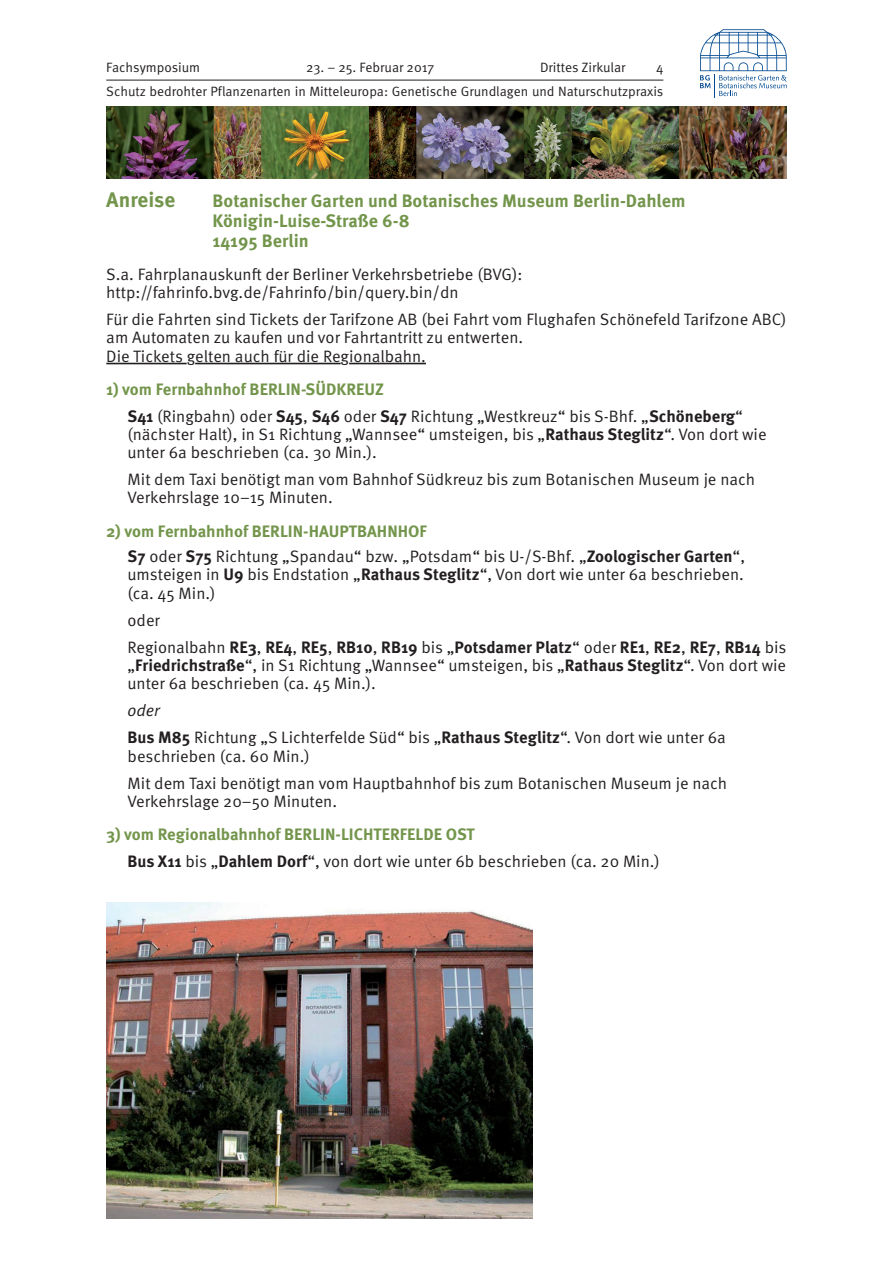
<style>
.page{position:relative;width:893px;height:1263px;background:#fff}
.page>*{position:absolute;margin:0;border:0;box-sizing:border-box;transform-origin:0 0}
.t1{font:700 21px "Meta Pro";color:#73954b}
.t2{font:700 18px/19.8px "Meta Pro";color:#73954b}
.t3{font:16.5px/18.1px "Meta Pro Norm";color:#231f20}
.t4{font:700 16.5px "Meta Pro";color:#73954b}
.t5{font:700 16.5px "Meta Pro";color:#231f20}
.t6{font:16.5px "Meta Pro Norm Ita";color:#231f20}
.t7{font:13.5px/23.9px "Meta Pro Norm";color:#231f20;text-align:right}
.s1{font-family:"Meta Pro";font-weight:700}
.s2{font-family:"Meta Pro Norm";font-weight:400}
</style>
<div class="page">
<hr style="left:106px;top:80px;width:557px;height:1px;background:#231f20">
<svg style="left:700px;top:29px;width:87px;height:68px"></svg>
<img style="left:106px;top:107px;width:681px;height:71px">
<hr style="left:106px;top:363px;width:81px;height:1px;background:#231f20">
<hr style="left:195px;top:363px;width:146px;height:1px;background:#231f20">
<hr style="left:349px;top:363px;width:77px;height:1px;background:#231f20">
<img style="left:106px;top:903px;width:427px;height:315px">
<p class="t7" style="left:106px;top:55px;width:95px">Fachsymposium</p>
<p class="t7" style="left:306px;top:55px;width:130px">23. – 25. Februar 2017</p>
<p class="t7" style="left:540px;top:55px;width:87px">Drittes Zirkular</p>
<p class="t7" style="left:106px;top:55px;width:559px">4<br>Schutz bedrohter Pflanzenarten in Mitteleuropa: Genetische Grundlagen und Naturschutzpraxis</p>
<p class="t1" style="left:106px;top:183px;width:70px">Anreise</p>
<p class="t2" style="left:213px;top:190px;width:474px">Botanischer Garten und Botanisches Museum Berlin-Dahlem<br>Königin-Luise-Straße 6-8<br>14195 Berlin</p>
<p class="t3" style="left:106px;top:264px;width:418px">S.a. Fahrplanauskunft der Berliner Verkehrsbetriebe (BVG): http://fahrinfo.bvg.de/Fahrinfo/bin/query.bin/dn</p>
<p class="t3" style="left:106px;top:309px;width:682px">Für die Fahrten sind Tickets der Tarifzone AB (bei Fahrt vom Flughafen Schönefeld Tarifzone ABC) am Automaten zu kaufen und vor Fahrtantritt zu entwerten.<br>Die Tickets gelten auch für die Regionalbahn.</p>
<p class="t4" style="left:106px;top:376px;width:279px">1) vom Fernbahnhof BERLIN-SÜDKREUZ</p>
<p class="t3" style="left:128px;top:406px;width:641px"><span class="s1">S41</span> (Ringbahn) oder <span class="s1">S45</span>, <span class="s1">S46</span> oder <span class="s1">S47</span> Richtung „Westkreuz“ bis S-Bhf. „<span class="s1">Schöneberg</span>“ (nächster Halt), in S1 Richtung „Wannsee“ umsteigen, bis „<span class="s1">Rathaus Steglitz</span>“. Von dort wie unter 6a beschrieben (ca. 30 Min.).</p>
<p class="t3" style="left:128px;top:469px;width:629px">Mit dem Taxi benötigt man vom Bahnhof Südkreuz bis zum Botanischen Museum je nach<br>Verkehrslage 10–15 Minuten.</p>
<p class="t4" style="left:106px;top:518px;width:322px">2) vom Fernbahnhof BERLIN-HAUPTBAHNHOF</p>
<p class="t3" style="left:128px;top:546px;width:619px;text-align:justify"><span class="s1">S7</span> oder <span class="s1">S75</span> Richtung „Spandau“ bzw. „Potsdam“ bis U-/S-Bhf. „<span class="s1">Zoologischer Garten</span>“, umsteigen in <span class="s1">U9</span> bis Endstation „<span class="s1">Rathaus Steglitz</span>“, Von dort wie unter 6a beschrieben. (ca. 45 Min.)</p>
<p class="t3" style="left:128px;top:610px;width:34px">oder</p>
<p class="t5" style="left:128px;top:634px;width:660px"><span class="s2">Regionalbahn</span> RE3<span class="s2">,</span> RE4<span class="s2">,</span> RE5<span class="s2">,</span> RB10<span class="s2">,</span> RB19 <span class="s2">bis „</span>Potsdamer Platz<span class="s2">“ oder</span> RE1<span class="s2">,</span> RE2<span class="s2">,</span> RE7<span class="s2">,</span> RB14 <span class="s2">bis</span></p>
<p class="t3" style="left:128px;top:655px;width:660px">„<span class="s1">Friedrichstraße</span>“, in S1 Richtung „Wannsee“ umsteigen, bis „<span class="s1">Rathaus Steglitz</span>“. Von dort wie unter 6a beschrieben (ca. 45 Min.).</p>
<p class="t6" style="left:128px;top:698px;width:34px">oder</p>
<p class="t3" style="left:128px;top:728px;width:600px"><span class="s1">Bus M85</span> Richtung „S Lichterfelde Süd“ bis „<span class="s1">Rathaus Steglitz</span>“. Von dort wie unter 6a beschrieben (ca. 60 Min.)</p>
<p class="t3" style="left:128px;top:773px;width:601px">Mit dem Taxi benötigt man vom Hauptbahnhof bis zum Botanischen Museum je nach<br>Verkehrslage 20–50 Minuten.</p>
<p class="t4" style="left:106px;top:821px;width:370px">3) vom Regionalbahnhof BERLIN-LICHTERFELDE OST</p>
<p class="t3" style="left:128px;top:851px;width:534px"><span class="s1">Bus X11</span> bis „<span class="s1">Dahlem Dorf</span>“, von dort wie unter 6b beschrieben (ca. 20 Min.)</p>
</div>
